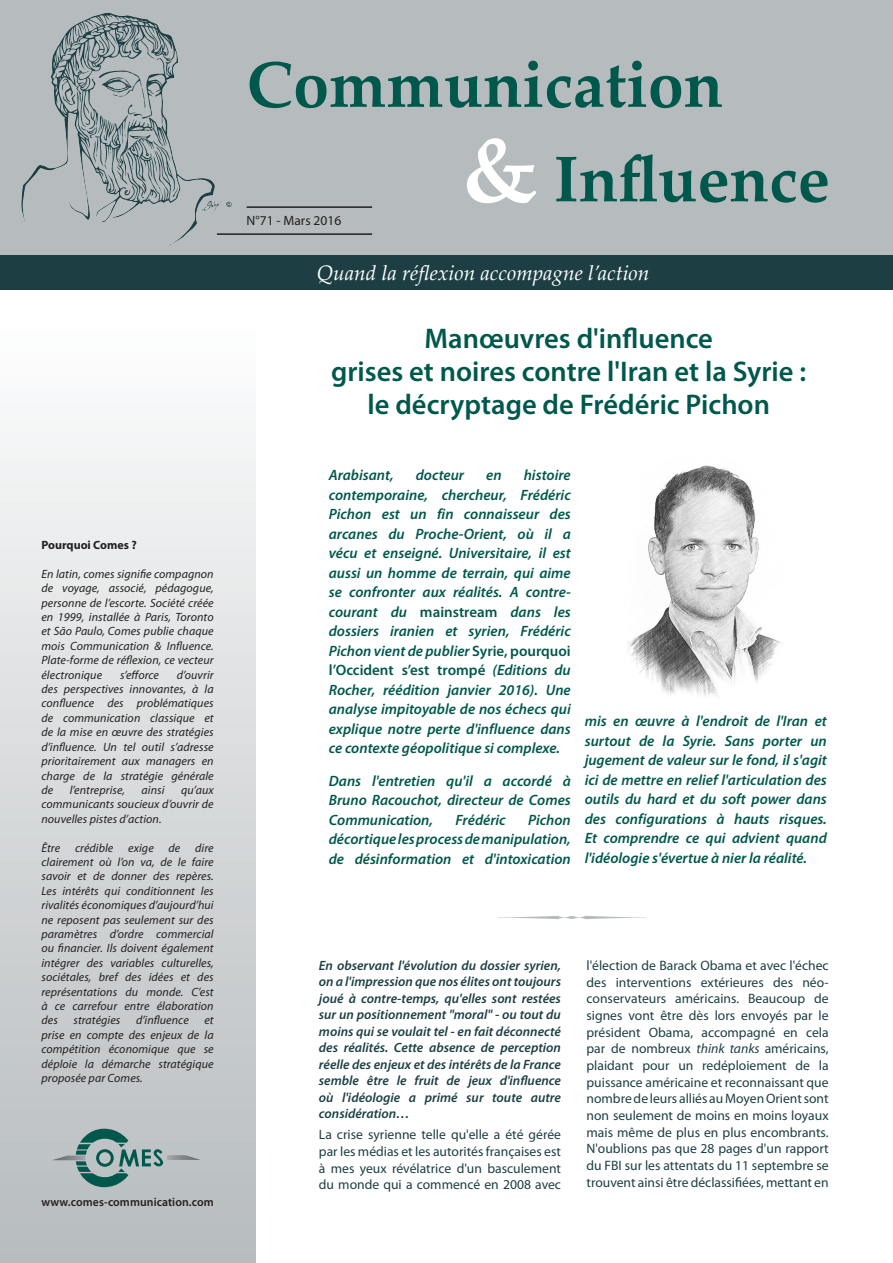
<style>
.page{position:relative;width:893px;height:1263px;background:#fff}
.page>*{position:absolute;margin:0;border:0;box-sizing:border-box;transform-origin:0 0}
.t1{font:700 64.5px "Palatino Linotype";color:#00584c}
.Titre_article_P1_cop{font:600 28.5px "Myriad Pro";color:#00584c}
.t2{font:italic 21px "Palatino Linotype";color:#fff}
.Style__-chapô_p_1{font:italic 600 15px/19.5px "Myriad Pro";color:#00584c;text-align:justify}
.Style_de_paragraphe{font:13.65px/16.6px "Myriad Pro";color:#1d3f44;text-align:justify}
.Style_de_paragraphe-2{font:italic 600 13.5px/16.5px "Myriad Pro";color:#1d3f44;text-align:justify}
.Traits{font:13.5px "Myriad Pro";color:#231f20}
.t3{font:italic 12px/14.4px "Myriad Pro";letter-spacing:.005em;color:#231f20;text-align:justify}
.t4{font:600 12px "Myriad Pro";letter-spacing:.005em;color:#231f20}
.t5{font:700 12px "Myriad Pro";color:#231f20}
.s1{font-size:90px;color:#fff}
.s2{font-style:normal}
.s3{font-style:italic}
</style>
<div class="page">
<div style="left:0;top:0;width:893px;height:255px;background:#b6bcbe"></div>
<div style="left:0;top:255px;width:893px;height:34px;background:#1d3f44"></div>
<svg style="left:21px;top:13px;width:192px;height:233px"></svg>
<div style="left:0;top:293px;width:255px;height:970px;background:linear-gradient(to bottom,#fff,#b5babd)"></div>
<svg style="left:52px;top:1129px;width:149px;height:58px;background:#99adad"></svg>
<hr style="left:247px;top:206px;width:125px;height:2px;background:#231f20">
<hr style="left:217px;top:233px;width:155px;height:2px;background:#231f20">
<svg style="left:498px;top:916px;width:148px;height:3px"></svg>
<img style="left:628px;top:465px;width:155px;height:232px">
<p class="t5" style="left:41px;top:537px;width:97px">Pourquoi Comes ?</p>
<p class="t3" style="left:41px;top:566px;width:174px">En latin, comes signifie compagnon de voyage, associé, pédagogue, personne de l’escorte. Société créée en 1999, installée à Paris, Toronto et São Paulo, Comes publie chaque mois Communication &amp; Influence.<br>Plate-forme de réflexion, ce vecteur électronique</p>
<p class="t3" style="left:120px;top:667px;width:41px">s’efforce</p>
<p class="t3" style="left:41px;top:667px;width:174px;text-indent:135px">d’ouvrir des perspectives innovantes, à la confluence des problématiques de communication classique et de la mise en œuvre des stratégies d’influence. Un tel outil s’adresse prioritairement aux managers en charge de la stratégie générale de</p>
<p class="t3" style="left:70px;top:782px;width:57px">l’entreprise,</p>
<p class="t3" style="left:142px;top:782px;width:24px">ainsi</p>
<p class="t3" style="left:41px;top:782px;width:174px;text-indent:140px">qu’aux communicants soucieux d’ouvrir de nouvelles pistes d’action.</p>
<p class="t3" style="left:41px;top:840px;width:174px">Être crédible exige de dire clairement où l’on va, de le faire savoir et de donner des repères.<br>Les intérêts qui conditionnent les rivalités économiques d’aujourd’hui ne reposent pas seulement sur des paramètres d’ordre commercial ou financier. Ils doivent également intégrer des variables culturelles, sociétales, bref des idées et des représentations du monde. C’est à ce carrefour entre élaboration des</p>
<p class="t3" style="left:73px;top:1013px;width:48px">stratégies</p>
<p class="t3" style="left:136px;top:1013px;width:54px">d’influence</p>
<p class="t3" style="left:41px;top:1013px;width:174px;text-indent:163px">et prise en compte des enjeux de la compétition économique que se déploie la démarche stratégique proposée par Comes.</p>
<p class="t4" style="left:41px;top:1194px;width:174px">www.comes-communication.com</p>
<p class="t1" style="left:247px;top:39px;width:478px">Communication</p>
<p class="t1" style="left:463px;top:134px;width:369px"><span class="s1">&amp;</span> Influence</p>
<p class="Traits" style="left:247px;top:212px;width:96px">N°71 - Mars 2016</p>
<p class="t2" style="left:317px;top:258px;width:334px">Quand la réflexion accompagne l’action</p>
<p class="Titre_article_P1_cop" style="left:424px;top:320px;width:290px">Manœuvres d'influence</p>
<p class="Titre_article_P1_cop" style="left:331px;top:353px;width:476px">grises et noires contre l'Iran et la Syrie :</p>
<p class="Titre_article_P1_cop" style="left:367px;top:386px;width:404px">le décryptage de Frédéric Pichon</p>
<p class="Style__-chapô_p_1" style="left:329px;top:465px;width:66px">Arabisant,</p>
<p class="Style__-chapô_p_1" style="left:416px;top:465px;width:50px">docteur</p>
<p class="Style__-chapô_p_1" style="left:486px;top:465px;width:17px">en</p>
<p class="Style__-chapô_p_1" style="left:329px;top:465px;width:244px;text-indent:195px">histoire contemporaine, chercheur, Frédéric Pichon est un fin connaisseur des arcanes du Proche-Orient, où il a vécu et enseigné. Universitaire, il est aussi un homme de terrain, qui aime se confronter aux réalités. A contre&shy;courant du <span class="s2">mainstream</span> dans les dossiers iranien et syrien, Frédéric Pichon vient de publier <span class="s2">Syrie, pourquoi l’Occident s’est trompé</span> (Editions du Rocher, réédition janvier 2016). Une analyse impitoyable de nos échecs qui explique notre perte d'influence dans ce contexte géopolitique si complexe.</p>
<p class="Style__-chapô_p_1" style="left:329px;top:770px;width:244px">Dans l'entretien qu'il a accordé à Bruno Racouchot, directeur de Comes Communication,</p>
<p class="Style__-chapô_p_1" style="left:329px;top:809px;width:244px;text-indent:199px">Pichon décortique les process de manipulation, de désinformation et d'intoxication</p>
<p class="Style__-chapô_p_1" style="left:455px;top:809px;width:52px">Frédéric</p>
<p class="Style__-chapô_p_1" style="left:585px;top:711px;width:244px">mis en œuvre à l'endroit de l'Iran et surtout de la Syrie. Sans porter un jugement de valeur sur le fond, il s'agit ici de mettre en relief l'articulation des outils du hard et du soft power dans des configurations à hauts risques.<br>Et comprendre ce qui advient quand l'idéologie s'évertue à nier la réalité.</p>
<p class="Style_de_paragraphe-2" style="left:319px;top:957px;width:244px">En observant l'évolution du dossier syrien, on a l'impression que nos élites ont toujours joué à contre-temps, qu'elles sont restées sur un positionnement "moral" - ou tout du moins qui se voulait tel - en fait déconnecté des réalités. Cette absence de perception réelle des enjeux et des intérêts de la France semble être le fruit de jeux d'influence où l'idéologie a primé sur toute autre considération…</p>
<p class="Style_de_paragraphe" style="left:319px;top:1126px;width:244px">La crise syrienne telle qu'elle a été gérée par les médias et les autorités françaises est à mes yeux révélatrice d'un basculement du monde qui a commencé en 2008 avec</p>
<p class="Style_de_paragraphe" style="left:586px;top:957px;width:244px">l'élection de Barack Obama et avec l'échec des interventions extérieures des néo&shy;conservateurs américains. Beaucoup de signes vont être dès lors envoyés par le président Obama, accompagné en cela par de nombreux <span class="s3">think tanks</span> américains, plaidant pour un redéploiement de la puissance américaine et reconnaissant que nombre de leurs alliés au Moyen Orient sont non seulement de moins en moins loyaux mais même de plus en plus encombrants.<br>N'oublions pas que 28 pages d'un rapport du FBI sur les attentats du 11 septembre se trouvent ainsi être déclassifiées, mettant en</p>
</div>
